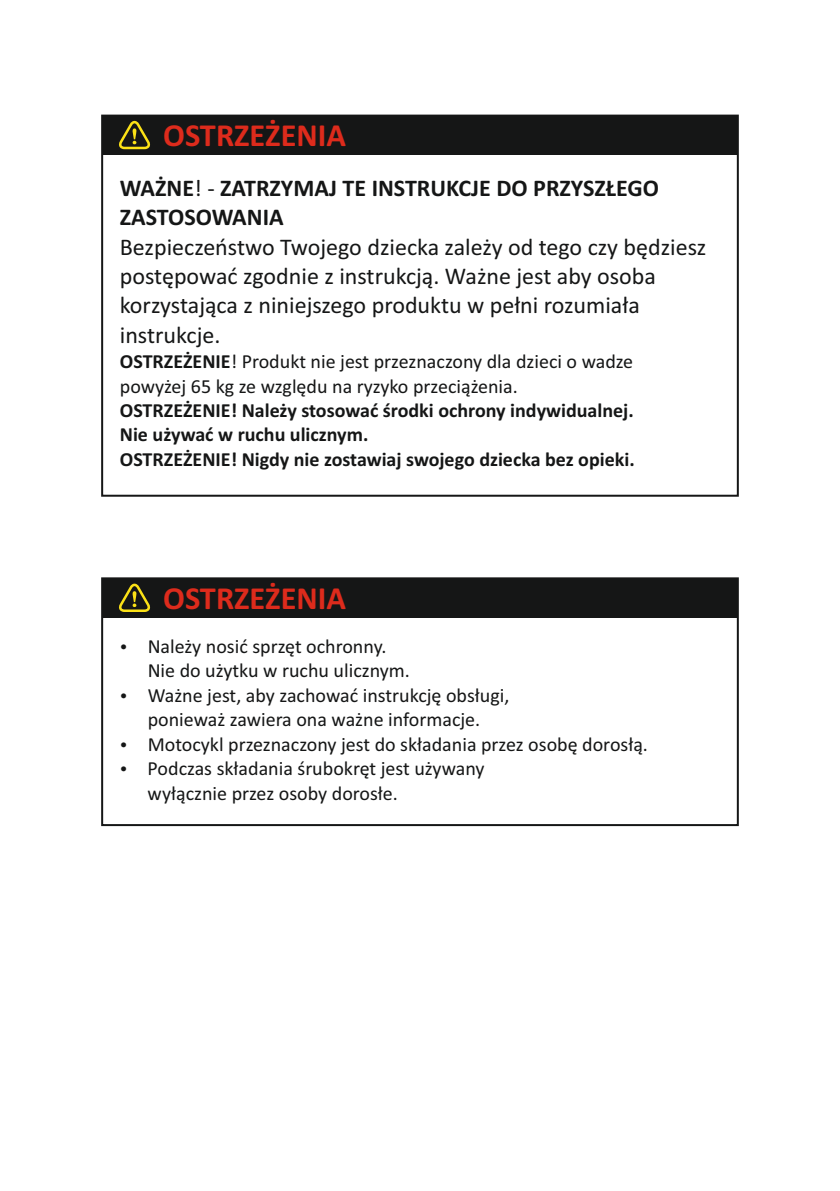
<style>
.page{position:relative;width:840px;height:1191px;background:#fff}
.page>*{position:absolute;margin:0;border:0;box-sizing:border-box;transform-origin:0 0}
.t1{font:700 32.2px "Calibri";color:#dd2b1c}
.t2{font:24px/29.2px "Calibri";color:#151616}
.t3{font:700 24px/29.2px "Calibri";color:#151616}
.t4{font:20px/24.4px "Calibri";color:#151616}
.t5{font:700 20px/24.4px "Calibri";color:#151616}
.s1{font-weight:400}
.s2{font-weight:700}
</style>
<div class="page">
<div style="left:102px;top:116px;width:635px;height:39px;background:#151616"></div>
<div style="left:102px;top:578px;width:635px;height:40px;background:#151616"></div>
<svg style="left:119px;top:121px;width:31px;height:28px"></svg>
<svg style="left:119px;top:583px;width:31px;height:29px"></svg>
<div style="left:101px;top:115px;width:637px;height:382px;border:2px solid #151616"></div>
<div style="left:101px;top:577px;width:637px;height:249px;border:2px solid #151616"></div>
<h1 class="t1" style="left:163px;top:122px;width:184px">OSTRZEŻENIA</h1>
<p class="t3" style="left:120px;top:175px;width:540px">WAŻNE<span class="s1">! -</span> ZATRZYMAJ TE INSTRUKCJE DO PRZYSZŁEGO<br>ZASTOSOWANIA</p>
<p class="t2" style="left:120px;top:234px;width:587px">Bezpieczeństwo Twojego dziecka zależy od tego czy będziesz postępować zgodnie z instrukcją. Ważne jest aby osoba korzystająca z niniejszego produktu w pełni rozumiała instrukcje.</p>
<p class="t4" style="left:120px;top:351px;width:514px"><span class="s2">OSTRZEŻENIE</span>! Produkt nie jest przeznaczony dla dzieci o wadze powyżej 65 kg ze względu na ryzyko przeciążenia.</p>
<p class="t5" style="left:120px;top:400px;width:516px">OSTRZEŻENIE! Należy stosować środki ochrony indywidualnej.<br>Nie używać w ruchu ulicznym.<br>OSTRZEŻENIE! Nigdy nie zostawiaj swojego dziecka bez opieki.</p>
<h1 class="t1" style="left:163px;top:585px;width:184px">OSTRZEŻENIA</h1>
<p class="t4" style="left:147px;top:636px;width:501px">Należy nosić sprzęt ochronny.<br>Nie do użytku w ruchu ulicznym.<br>Ważne jest, aby zachować instrukcję obsługi,<br>ponieważ zawiera ona ważne informacje.<br>Motocykl przeznaczony jest do składania przez osobę dorosłą.<br>Podczas składania śrubokręt jest używany<br>wyłącznie przez osoby dorosłe.</p>
</div>
